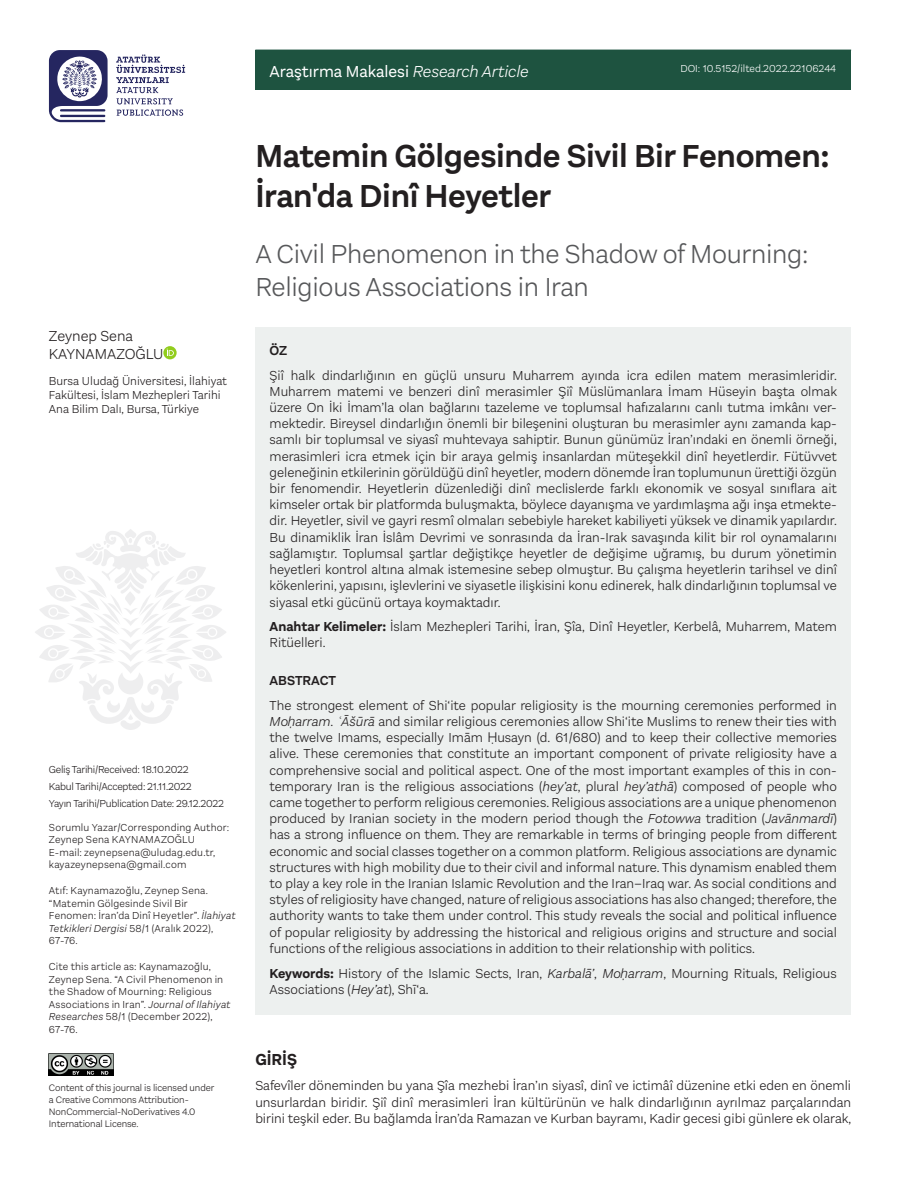
<style>
.page{position:relative;width:915px;height:1191px;background:#fff}
.page>*{position:absolute;margin:0;border:0;box-sizing:border-box;transform-origin:0 0}
.t1{font:600 33px/39.6px "Aestetico";letter-spacing:-.01em;color:#231f20}
.t2{font:300 27px/32.4px "Aestetico";letter-spacing:-.01em;color:#57585a}
.t3{font:16.5px "Aestetico";color:#fff}
.t4{font:700 16.5px "Aestetico";color:#231f20}
.t5{font:300 15px/18px "Aestetico";color:#231f20}
.t6{font:300 13.5px/16.2px "Aestetico";color:#231f20;text-align:justify}
.t7{font:600 13.5px "Aestetico";color:#231f20}
.t8{font:300 12px/14.4px "Aestetico";color:#231f20}
.t9{font:300 10.5px/12.6px "Aestetico";letter-spacing:.015em;color:#231f20}
.t10{font:300 10.5px/16.8px "Aestetico";letter-spacing:-.025em;color:#231f20}
.t11{font:300 10.5px "Aestetico";color:#fff}
.t12{font:300 9.75px/12px "Aestetico";letter-spacing:-.01em;color:#231f20}
.s1{font-weight:300;font-style:italic}
.s2{font-style:italic}
.s3{font-weight:700}
.s4{font-family:"Helvetica Neue";font-style:italic}
.s5{font-family:"Times New Roman";font-weight:400;font-style:italic}
.s6{font-family:"Helvetica Neue"}
</style>
<div class="page">
<svg style="left:35px;top:529px;width:191px;height:201px"></svg>
<svg style="left:116px;top:54px;width:69px;height:62px"></svg>
<svg style="left:49px;top:50px;width:58px;height:72px"></svg>
<div style="left:255px;top:50px;width:595px;height:39px;background:#1e5340"></div>
<div style="left:255px;top:327px;width:595px;height:48px;background:#edf0ef"></div>
<div style="left:255px;top:353px;width:595px;height:266px;background:#edf0ef"></div>
<div style="left:255px;top:604px;width:595px;height:64px;background:#edf0ef"></div>
<div style="left:255px;top:657px;width:595px;height:48px;background:#edf0ef"></div>
<div style="left:255px;top:683px;width:595px;height:282px;background:#edf0ef"></div>
<div style="left:255px;top:950px;width:595px;height:64px;background:#edf0ef"></div>
<svg style="left:163px;top:346px;width:13px;height:13px"></svg>
<svg style="left:167px;top:348px;width:7px;height:8px"></svg>
<img style="left:49px;top:1053px;width:65px;height:22px">
<p class="t3" style="left:269px;top:62px;width:260px">Araştırma Makalesi <span class="s1">Research Article</span></p>
<p class="t11" style="left:680px;top:63px;width:157px">DOI: 10.5152/ilted.2022.22106244</p>
<p class="t5" style="left:49px;top:327px;width:116px">Zeynep Sena<br>KAYNAMAZOĞLU</p>
<p class="t8" style="left:49px;top:373px;width:179px">Bursa Uludağ Üniversitesi, İlahiyat<br>Fakültesi, İslam Mezhepleri Tarihi<br>Ana Bilim Dalı, Bursa, Türkiye</p>
<p class="t10" style="left:49px;top:761px;width:176px">Geliş Tarihi/Received: 18.10.2022<br>Kabul Tarihi/Accepted: 21.11.2022<br>Yayın Tarihi/Publication Date: 29.12.2022</p>
<p class="t9" style="left:49px;top:820px;width:182px">Sorumlu Yazar/Corresponding Author:<br>Zeynep Sena KAYNAMAZOĞLU<br>E-mail: zeynepsena@uludag.edu.tr, kayazeynepsena@gmail.com</p>
<p class="t9" style="left:49px;top:884px;width:188px">Atıf: Kaynamazoğlu, Zeynep Sena. “Matemin Gölgesinde Sivil Bir<br>Fenomen: İran’da Dinî Heyetler”. <span class="s2">İlahiyat<br>Tetkikleri Dergisi</span> 58/1 (Aralık 2022),<br>67-76.</p>
<p class="t9" style="left:49px;top:960px;width:183px">Cite this article as: Kaynamazoğlu,<br>Zeynep Sena. “A Civil Phenomenon in the Shadow of Mourning: Religious<br>Associations in Iran”. <span class="s2">Journal of Ilahiyat<br>Researches</span> 58/1 (December 2022),<br>67-76.</p>
<p class="t12" style="left:49px;top:1081px;width:167px">Content of this journal is licensed under a Creative Commons Attribution-NonCommercial-NoDerivatives 4.0<br>International License.</p>
<h1 class="t1" style="left:255px;top:137px;width:575px">Matemin Gölgesinde Sivil Bir Fenomen:<br>İran'da Dinî Heyetler</h1>
<h2 class="t2" style="left:255px;top:238px;width:554px">A Civil Phenomenon in the Shadow of Mourning:<br>Religious Associations in Iran</h2>
<p class="t7" style="left:269px;top:342px;width:19px">ÖZ</p>
<p class="t6" style="left:269px;top:367px;width:568px">Şiî halk dindarlığının en güçlü unsuru Muharrem ayında icra edilen matem merasimleridir.<br>Muharrem matemi ve benzeri dinî merasimler Şiî Müslümanlara İmam Hüseyin başta olmak üzere On İki İmam’la olan bağlarını tazeleme ve toplumsal hafızalarını canlı tutma imkânı ver&shy;mektedir. Bireysel dindarlığın önemli bir bileşenini oluşturan bu merasimler aynı zamanda kap&shy;samlı bir toplumsal ve siyasî muhtevaya sahiptir. Bunun günümüz İran’ındaki en önemli örneği, merasimleri icra etmek için bir araya gelmiş insanlardan müteşekkil dinî heyetlerdir. Fütüvvet geleneğinin etkilerinin görüldüğü dinî heyetler, modern dönemde İran toplumunun ürettiği özgün bir fenomendir. Heyetlerin düzenlediği dinî meclislerde farklı ekonomik ve sosyal sınıflara ait kimseler ortak bir platformda buluşmakta, böylece dayanışma ve yardımlaşma ağı inşa etmekte&shy;dir. Heyetler, sivil ve gayri resmî olmaları sebebiyle hareket kabiliyeti yüksek ve dinamik yapılardır.<br>Bu dinamiklik İran İslâm Devrimi ve sonrasında da İran-Irak savaşında kilit bir rol oynamalarını sağlamıştır. Toplumsal şartlar değiştikçe heyetler de değişime uğramış, bu durum yönetimin heyetleri kontrol altına almak istemesine sebep olmuştur. Bu çalışma heyetlerin tarihsel ve dinî kökenlerini, yapısını, işlevlerini ve siyasetle ilişkisini konu edinerek, halk dindarlığının toplumsal ve siyasal etki gücünü ortaya koymaktadır.</p>
<p class="t6" style="left:269px;top:618px;width:568px"><span class="s3">Anahtar Kelimeler:</span> İslam Mezhepleri Tarihi, İran, Şîa, Dinî Heyetler, Kerbelâ, Muharrem, Matem<br>Ritüelleri.</p>
<p class="t7" style="left:269px;top:672px;width:68px">ABSTRACT</p>
<p class="t6" style="left:269px;top:697px;width:568px">The strongest element of Shi‘ite popular religiosity is the mourning ceremonies performed in <span class="s2">Mo</span><span class="s4">ḥ</span><span class="s2">arram</span>. <span class="s5">ʿ</span><span class="s2">Āšūrā</span> and similar religious ceremonies allow Shi‘ite Muslims to renew their ties with the twelve Imams, especially Imām <span class="s6">Ḥ</span>usayn (d. 61/680) and to keep their collective memories alive. These ceremonies that constitute an important component of private religiosity have a comprehensive social and political aspect. One of the most important examples of this in con&shy;temporary Iran is the religious associations (<span class="s2">hey’at</span>, plural <span class="s2">hey’athā</span>) composed of people who came together to perform religious ceremonies. Religious associations are a unique phenomenon produced by Iranian society in the modern period though the <span class="s2">Fotowwa</span> tradition (<span class="s2">Javānmardī</span>) has a strong influence on them. They are remarkable in terms of bringing people from different economic and social classes together on a common platform. Religious associations are dynamic structures with high mobility due to their civil and informal nature. This dynamism enabled them to play a key role in the Iranian Islamic Revolution and the Iran–Iraq war. As social conditions and styles of religiosity have changed, nature of religious associations has also changed; therefore, the authority wants to take them under control. This study reveals the social and political influence of popular religiosity by addressing the historical and religious origins and structure and social functions of the religious associations in addition to their relationship with politics.</p>
<p class="t6" style="left:269px;top:965px;width:568px"><span class="s3">Keywords:</span> History of the Islamic Sects, Iran, <span class="s2">Karbalā’</span>, <span class="s2">Mo</span><span class="s4">ḥ</span><span class="s2">arram</span>, Mourning Rituals, Religious<br>Associations (<span class="s2">Hey’at</span>), Shī‘a.</p>
<p class="t4" style="left:255px;top:1049px;width:43px">GİRİŞ</p>
<p class="t6" style="left:255px;top:1077px;width:597px">Safevîler döneminden bu yana Şîa mezhebi İran’ın siyasî, dinî ve ictimâî düzenine etki eden en önemli unsurlardan biridir. Şiî dinî merasimleri İran kültürünün ve halk dindarlığının ayrılmaz parçalarından birini teşkil eder. Bu bağlamda İran’da Ramazan ve Kurban bayramı, Kadir gecesi gibi günlere ek olarak,</p>
</div>
